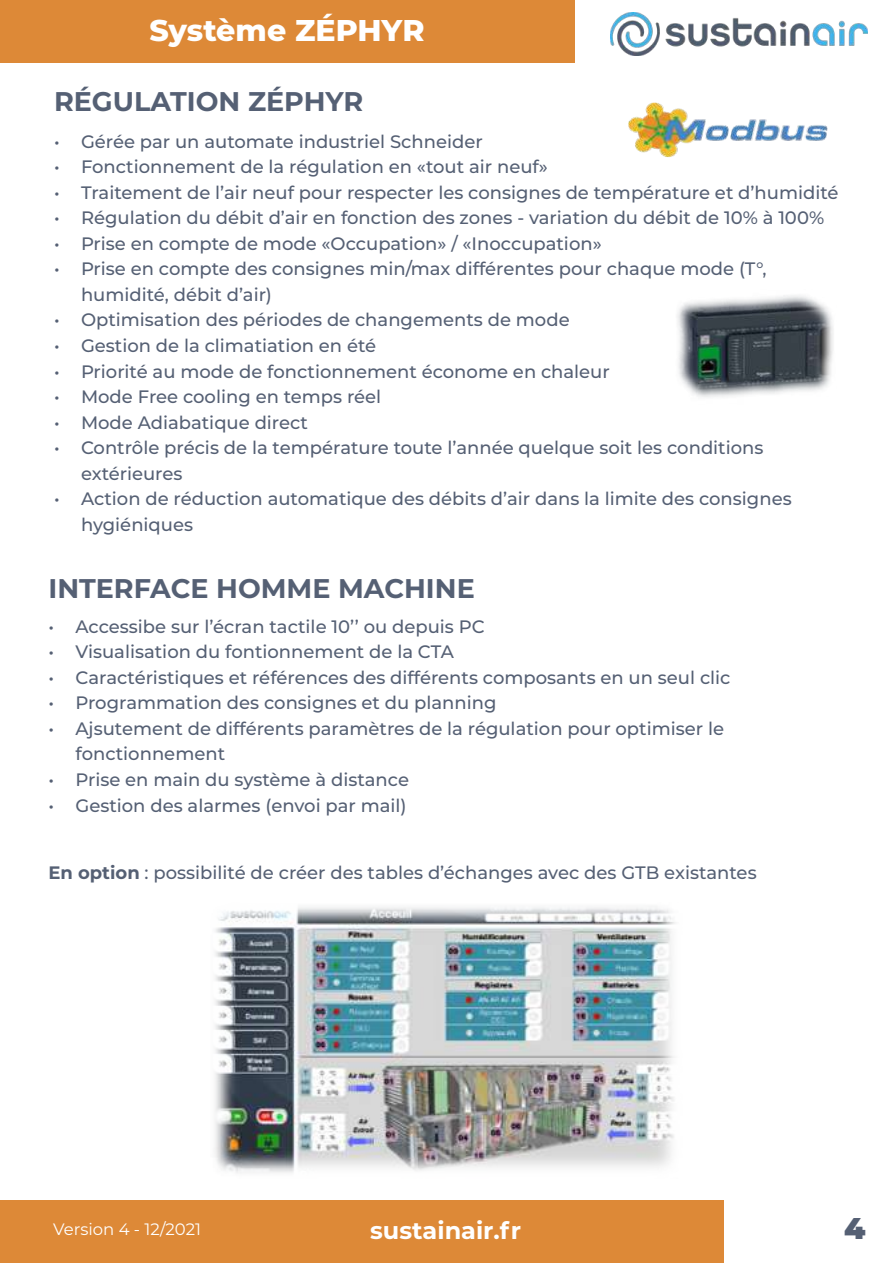
<style>
.page{position:relative;width:893px;height:1263px;background:#fff}
.page>*{position:absolute;margin:0;border:0;box-sizing:border-box;transform-origin:0 0}
.t1{font:800 30px "Montserrat";color:#fff}
.t2{font:900 30px "Montserrat";color:#556074}
.t3{font:700 27px "Montserrat";color:#556074}
.t4{font:700 24px "Montserrat";color:#fff}
.t5{font:500 18px/25.5px "Montserrat";color:#556074}
.t6{font:16.5px "Montserrat";color:#fff}
.s1{font-weight:700}
</style>
<div class="page">
<div style="left:0;top:1201px;width:723px;height:62px;background:#dd8937"></div>
<div style="left:0;top:0;width:574px;height:62px;background:#dd8937"></div>
<img style="left:610px;top:12px;width:257px;height:43px">
<img style="left:677px;top:295px;width:156px;height:102px">
<img style="left:628px;top:103px;width:200px;height:55px">
<img style="left:214px;top:907px;width:461px;height:266px">
<h1 class="t1" style="left:149px;top:8px;width:277px">Système ZÉPHYR</h1>
<h2 class="t3" style="left:54px;top:82px;width:311px">RÉGULATION ZÉPHYR</h2>
<p class="t5" style="left:54px;top:128px;width:430px">• Gérée par un automate industriel Schneider</p>
<p class="t5" style="left:54px;top:154px;width:495px">• Fonctionnement de la régulation en «tout air neuf»</p>
<p class="t5" style="left:54px;top:179px;width:786px">• Traitement de l’air neuf pour respecter les consignes de température et d’humidité</p>
<p class="t5" style="left:54px;top:205px;width:772px">• Régulation du débit d’air en fonction des zones - variation du débit de 10% à 100%</p>
<p class="t5" style="left:54px;top:230px;width:549px">• Prise en compte de mode «Occupation» / «Inoccupation»</p>
<p class="t5" style="left:81px;top:256px;width:687px;text-indent:-27px">• Prise en compte des consignes min/max différentes pour chaque mode (T°, humidité, débit d’air)</p>
<p class="t5" style="left:54px;top:307px;width:517px">• Optimisation des périodes de changements de mode</p>
<p class="t5" style="left:54px;top:332px;width:324px">• Gestion de la climatiation en été</p>
<p class="t5" style="left:54px;top:358px;width:557px">• Priorité au mode de fonctionnement économe en chaleur</p>
<p class="t5" style="left:54px;top:383px;width:329px">• Mode Free cooling en temps réel</p>
<p class="t5" style="left:54px;top:409px;width:255px">• Mode Adiabatique direct</p>
<p class="t5" style="left:81px;top:434px;width:684px;text-indent:-27px">• Contrôle précis de la température toute l’année quelque soit les conditions extérieures</p>
<p class="t5" style="left:81px;top:485px;width:712px;text-indent:-27px">• Action de réduction automatique des débits d’air dans la limite des consignes hygiéniques</p>
<h2 class="t3" style="left:48px;top:569px;width:428px">INTERFACE HOMME MACHINE</h2>
<p class="t5" style="left:48px;top:613px;width:438px">• Accessibe sur l’écran tactile 10’’ ou depuis PC</p>
<p class="t5" style="left:48px;top:639px;width:407px">• Visualisation du fontionnement de la CTA</p>
<p class="t5" style="left:48px;top:664px;width:683px">• Caractéristiques et références des différents composants en un seul clic</p>
<p class="t5" style="left:48px;top:690px;width:450px">• Programmation des consignes et du planning</p>
<p class="t5" style="left:75px;top:715px;width:650px;text-indent:-27px">• Ajsutement de différents paramètres de la régulation pour optimiser le fonctionnement</p>
<p class="t5" style="left:48px;top:766px;width:362px">• Prise en main du système à distance</p>
<p class="t5" style="left:48px;top:792px;width:360px">• Gestion des alarmes (envoi par mail)</p>
<p class="t5" style="left:48px;top:859px;width:710px"><span class="s1">En option</span> : possibilité de créer des tables d’échanges avec des GTB existantes</p>
<p class="t6" style="left:53px;top:1218px;width:149px">Version 4 - 12/2021</p>
<h3 class="t4" style="left:370px;top:1213px;width:153px">sustainair.fr</h3>
<h1 class="t2" style="left:844px;top:1205px;width:23px">4</h1>
</div>
